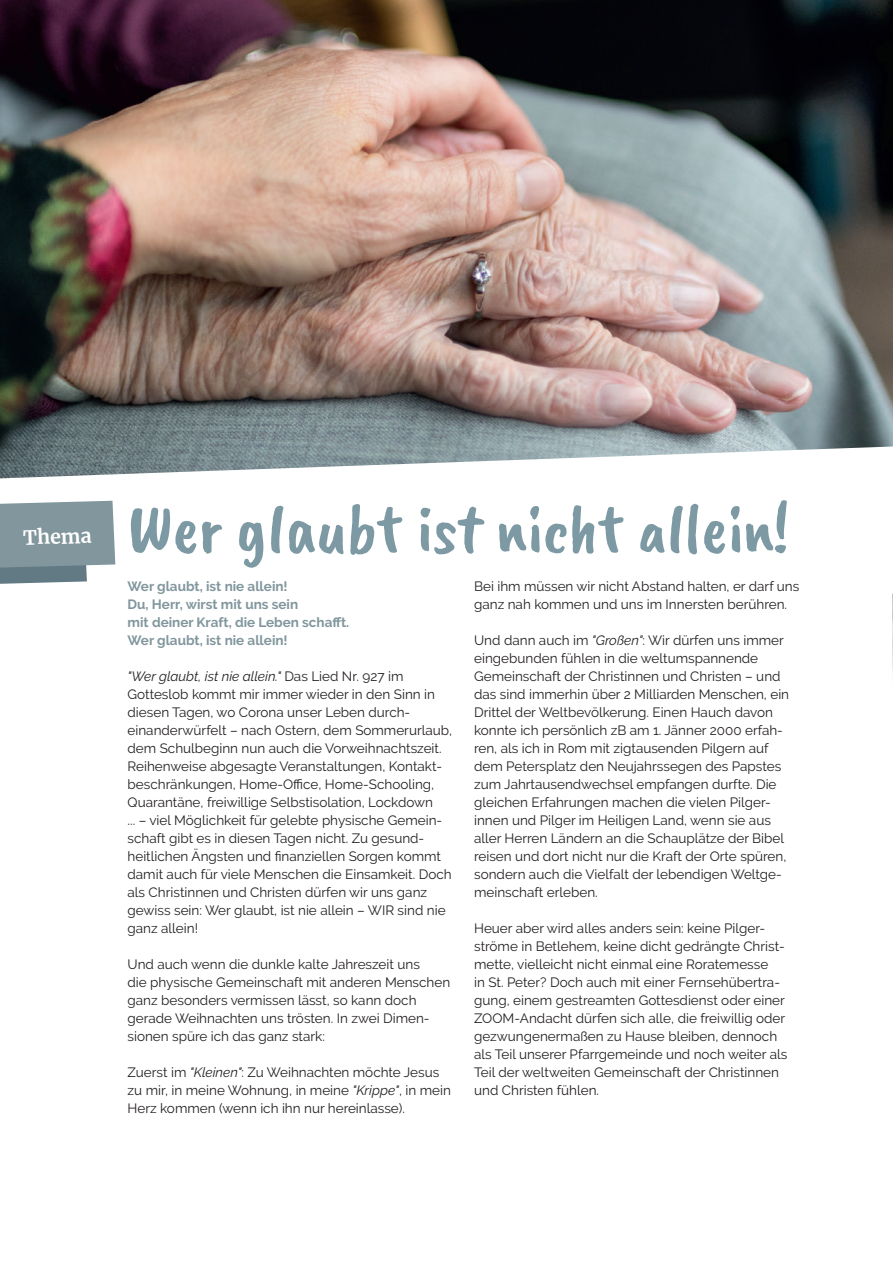
<style>
.page{position:relative;width:893px;height:1263px;background:#fff}
.page>*{position:absolute;margin:0;border:0;box-sizing:border-box;transform-origin:0 0}
.t1{font:69px "Caveat Brush";color:#7d9aa4}
.t2{font:700 19.5px "Merriweather";color:#fff}
.t3{font:13.5px/18px "Raleway";color:#231f20}
.t4{font:700 13.5px/18px "Raleway";color:#81969d}
.s1{font-style:italic}
</style>
<div class="page">
<svg style="left:0;top:501px;width:115px;height:83px;background:#889ba2"></svg>
<img style="left:0;top:0;width:893px;height:478px">
<img style="left:892px;top:593px;width:1px;height:80px">
<h2 class="t2" style="left:23px;top:524px;width:70px;rotate:-2deg">Thema</h2>
<h1 class="t1" style="left:128px;top:489px;width:663px">Wer glaubt ist nicht allein!</h1>
<p class="t4" style="left:128px;top:578px;width:223px">Wer glaubt, ist nie allein!<br>Du, Herr, wirst mit uns sein<br>mit deiner Kraft, die Leben schafft.<br>Wer glaubt, ist nie allein!</p>
<p class="t3" style="left:128px;top:667px;width:326px"><span class="s1">"Wer glaubt, ist nie allein."</span> Das Lied Nr. 927 im Gotteslob kommt mir immer wieder in den Sinn in diesen Tagen, wo Corona unser Leben durch&shy;einanderwürfelt – nach Ostern, dem Sommerurlaub, dem Schulbeginn nun auch die Vorweihnachtszeit.<br>Reihenweise abgesagte Veranstaltungen, Kontakt&shy;beschränkungen, Home-Office, Home-Schooling, Quarantäne, freiwillige Selbstisolation, Lockdown<br>... – viel Möglichkeit für gelebte physische Gemein&shy;schaft gibt es in diesen Tagen nicht. Zu gesund&shy;heitlichen Ängsten und finanziellen Sorgen kommt damit auch für viele Menschen die Einsamkeit. Doch als Christinnen und Christen dürfen wir uns ganz gewiss sein: Wer glaubt, ist nie allein – WIR sind nie ganz allein!</p>
<p class="t3" style="left:128px;top:955px;width:324px">Und auch wenn die dunkle kalte Jahreszeit uns<br>die physische Gemeinschaft mit anderen Menschen ganz besonders vermissen lässt, so kann doch gerade Weihnachten uns trösten. In zwei Dimen&shy;sionen spüre ich das ganz stark:</p>
<p class="t3" style="left:128px;top:1063px;width:325px">Zuerst im <span class="s1">"Kleinen"</span>: Zu Weihnachten möchte Jesus zu mir, in meine Wohnung, in meine <span class="s1">"Krippe"</span>, in mein<br>Herz kommen (wenn ich ihn nur hereinlasse).</p>
<p class="t3" style="left:474px;top:577px;width:327px">Bei ihm müssen wir nicht Abstand halten, er darf uns ganz nah kommen und uns im Innersten berühren.</p>
<p class="t3" style="left:474px;top:631px;width:317px">Und dann auch im <span class="s1">"Großen"</span>: Wir dürfen uns immer eingebunden fühlen in die weltumspannende Gemeinschaft der Christinnen und Christen – und das sind immerhin über 2 Milliarden Menschen, ein Drittel der Weltbevölkerung. Einen Hauch davon konnte ich persönlich zB am 1. Jänner 2000 erfah&shy;ren, als ich in Rom mit zigtausenden Pilgern auf dem Petersplatz den Neujahrssegen des Papstes zum Jahrtausendwechsel empfangen durfte. Die gleichen Erfahrungen machen die vielen Pilger&shy;innen und Pilger im Heiligen Land, wenn sie aus aller Herren Ländern an die Schauplätze der Bibel reisen und dort nicht nur die Kraft der Orte spüren, sondern auch die Vielfalt der lebendigen Weltge&shy;meinschaft erleben.</p>
<p class="t3" style="left:474px;top:919px;width:315px">Heuer aber wird alles anders sein: keine Pilger&shy;ströme in Betlehem, keine dicht gedrängte Christ&shy;mette, vielleicht nicht einmal eine Roratemesse<br>in St. Peter? Doch auch mit einer Fernsehübertra&shy;gung, einem gestreamten Gottesdienst oder einer ZOOM-Andacht dürfen sich alle, die freiwillig oder gezwungenermaßen zu Hause bleiben, dennoch als Teil unserer Pfarrgemeinde und noch weiter als Teil der weltweiten Gemeinschaft der Christinnen und Christen fühlen.</p>
</div>
